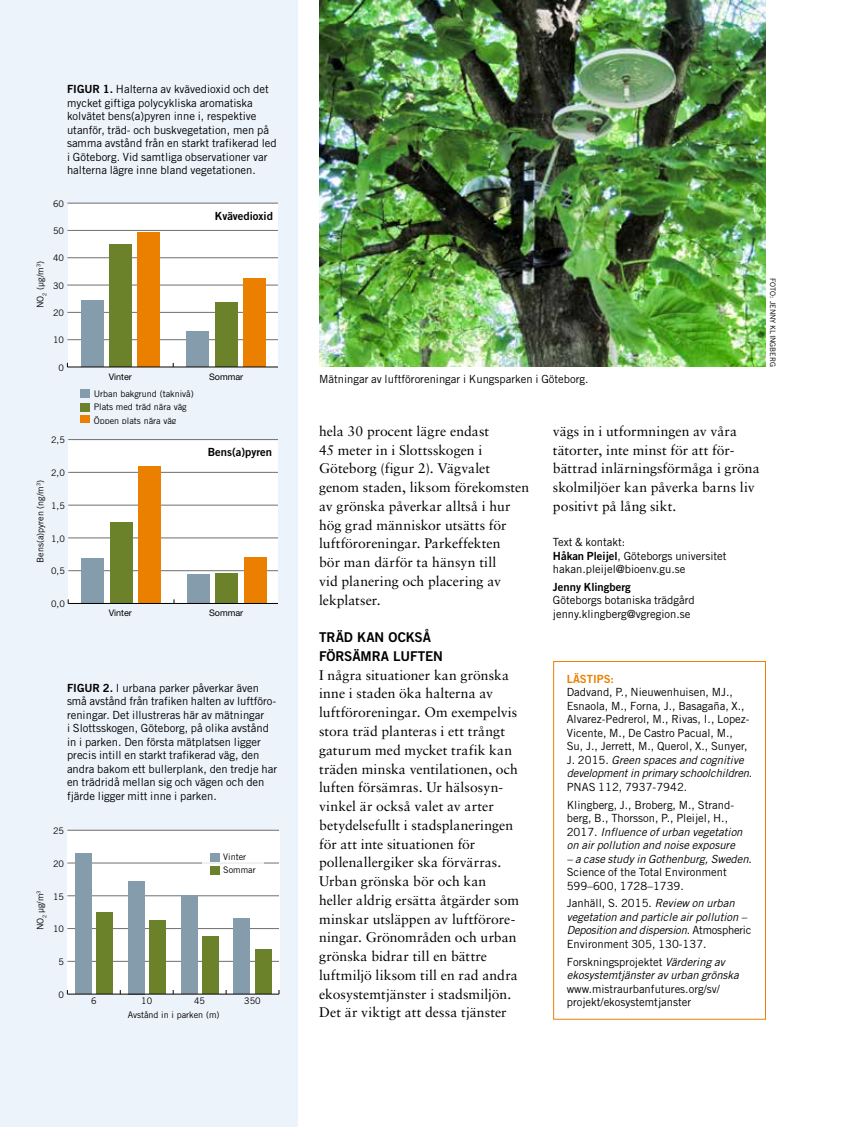
<style>
.page{position:relative;width:851px;height:1127px;background:#fff}
.page>*{position:absolute;margin:0;border:0;box-sizing:border-box;transform-origin:0 0}
.t1{font:13.95px/18.8px "Sabon LT Std";letter-spacing:.005em;color:#000}
.t2{font:13.5px/18.8px "Trade Gothic LT Std Bd 2";letter-spacing:-.005em;color:#000}
.t3{font:11.25px/13.5px "Trade Gothic LT Std";color:#000}
.t4{font:italic 11.25px/13.5px "Trade Gothic LT Std";color:#000}
.t5{font:11.25px "Trade Gothic LT Std Bd 2";color:#000}
.t6{font:11.25px "Trade Gothic LT Std Bd 2";color:#eb8000}
.t7{font:9px "Trade Gothic LT Std";color:#000}
.t8{font:9px "Helvetica Neue LT Std";color:#000}
.t9{font:7.5px "Trade Gothic LT Std";color:#000}
.s1{font-family:"Trade Gothic LT Std Bd 2"}
.s2{font-style:italic}
.s3{font-style:normal}
</style>
<div class="page">
<div style="left:0;top:0;width:298px;height:1127px;background:#edf3fb"></div>
<img style="left:319px;top:0;width:446px;height:367px">
<div style="left:553px;top:661px;width:212px;height:358px;border:1px solid #eb8000"></div>
<div style="left:68px;top:204px;width:210px;height:163px;background:#fff"></div>
<hr style="left:67px;top:339px;width:211px;height:1px;background:#706f6f">
<hr style="left:67px;top:312px;width:211px;height:1px;background:#706f6f">
<hr style="left:67px;top:285px;width:211px;height:1px;background:#706f6f">
<hr style="left:67px;top:257px;width:211px;height:1px;background:#706f6f">
<hr style="left:67px;top:230px;width:211px;height:1px;background:#706f6f">
<hr style="left:67px;top:203px;width:211px;height:1px;background:#706f6f">
<div style="left:137px;top:232px;width:23px;height:135px;background:#eb8000"></div>
<div style="left:243px;top:278px;width:22px;height:89px;background:#eb8000"></div>
<div style="left:109px;top:244px;width:23px;height:123px;background:#6c822a"></div>
<div style="left:215px;top:302px;width:22px;height:65px;background:#6c822a"></div>
<div style="left:81px;top:300px;width:22px;height:67px;background:#859cad"></div>
<div style="left:186px;top:331px;width:23px;height:36px;background:#859cad"></div>
<div style="left:81px;top:390px;width:9px;height:8px;background:#859cad"></div>
<div style="left:81px;top:403px;width:9px;height:8px;background:#6c822a"></div>
<div style="left:81px;top:415px;width:9px;height:8px;background:#eb8000"></div>
<hr style="left:67px;top:367px;width:211px;height:1px;background:#000">
<div style="left:68px;top:440px;width:210px;height:164px;background:#fff"></div>
<hr style="left:68px;top:570px;width:210px;height:1px;background:#706f6f">
<hr style="left:68px;top:538px;width:210px;height:1px;background:#706f6f">
<hr style="left:68px;top:505px;width:210px;height:1px;background:#706f6f">
<hr style="left:68px;top:472px;width:210px;height:1px;background:#706f6f">
<hr style="left:68px;top:439px;width:210px;height:1px;background:#706f6f">
<div style="left:138px;top:466px;width:22px;height:137px;background:#eb8000"></div>
<div style="left:244px;top:557px;width:22px;height:46px;background:#eb8000"></div>
<div style="left:110px;top:522px;width:22px;height:81px;background:#6c822a"></div>
<div style="left:215px;top:573px;width:23px;height:30px;background:#6c822a"></div>
<div style="left:82px;top:558px;width:22px;height:45px;background:#859cad"></div>
<div style="left:187px;top:574px;width:23px;height:29px;background:#859cad"></div>
<hr style="left:68px;top:603px;width:210px;height:1px;background:#000">
<div style="left:67px;top:831px;width:213px;height:163px;background:#fff"></div>
<hr style="left:67px;top:961px;width:212px;height:1px;background:#706f6f">
<hr style="left:67px;top:928px;width:212px;height:1px;background:#706f6f">
<hr style="left:67px;top:895px;width:212px;height:1px;background:#706f6f">
<hr style="left:67px;top:863px;width:212px;height:1px;background:#706f6f">
<hr style="left:67px;top:830px;width:212px;height:1px;background:#706f6f">
<div style="left:203px;top:848px;width:61px;height:29px;background:#fff"></div>
<div style="left:210px;top:866px;width:9px;height:8px;background:#6c822a"></div>
<div style="left:210px;top:853px;width:9px;height:8px;background:#859cad"></div>
<div style="left:96px;top:912px;width:17px;height:82px;background:#6c822a"></div>
<div style="left:149px;top:921px;width:17px;height:73px;background:#6c822a"></div>
<div style="left:202px;top:936px;width:17px;height:58px;background:#6c822a"></div>
<div style="left:254px;top:950px;width:17px;height:44px;background:#6c822a"></div>
<div style="left:75px;top:853px;width:17px;height:141px;background:#859cad"></div>
<div style="left:128px;top:881px;width:17px;height:113px;background:#859cad"></div>
<div style="left:180px;top:895px;width:17px;height:99px;background:#859cad"></div>
<div style="left:233px;top:918px;width:17px;height:76px;background:#859cad"></div>
<hr style="left:67px;top:994px;width:212px;height:1px;background:#000">
<p class="t3" style="left:67px;top:82px;width:211px"><span class="s1">FIGUR 1.</span> Halterna av kvävedioxid och det mycket giftiga polycykliska aromatiska kolvätet bens(a)pyren inne i, respektive utanför, träd- och buskvegetation, men på samma avstånd från en starkt trafikerad led i Göteborg. Vid samtliga observationer var halterna lägre inne bland vegetationen.</p>
<p class="t7" style="left:53px;top:198px;width:12px">60</p>
<p class="t7" style="left:53px;top:225px;width:12px">50</p>
<p class="t7" style="left:53px;top:253px;width:12px">40</p>
<p class="t7" style="left:35px;top:308px;width:49px;rotate:-90deg">NO<sub>2</sub> (µg/m<sup>3</sup>)</p>
<p class="t7" style="left:53px;top:280px;width:12px">30</p>
<p class="t7" style="left:53px;top:307px;width:12px">20</p>
<p class="t7" style="left:53px;top:335px;width:12px">10</p>
<p class="t7" style="left:59px;top:362px;width:7px">0</p>
<p class="t7" style="left:51px;top:435px;width:15px">2,5</p>
<p class="t7" style="left:51px;top:467px;width:15px">2,0</p>
<p class="t7" style="left:35px;top:563px;width:84px;rotate:-90deg">Bens(a)pyren (ng/m<sup>3</sup>)</p>
<p class="t7" style="left:51px;top:500px;width:15px">1,5</p>
<p class="t7" style="left:51px;top:533px;width:15px">1,0</p>
<p class="t7" style="left:51px;top:566px;width:15px">0,5</p>
<p class="t7" style="left:51px;top:598px;width:15px">0,0</p>
<p class="t5" style="left:215px;top:209px;width:60px">Kvävedioxid</p>
<p class="t8" style="left:109px;top:371px;width:25px">Vinter</p>
<p class="t8" style="left:209px;top:371px;width:36px">Sommar</p>
<p class="t7" style="left:94px;top:415px;width:84px">Öppen plats nära väg</p>
<p class="t7" style="left:94px;top:388px;width:101px">Urban bakgrund (taknivå)</p>
<p class="t7" style="left:94px;top:401px;width:94px">Plats med träd nära väg</p>
<p class="t5" style="left:208px;top:445px;width:66px">Bens(a)pyren</p>
<p class="t8" style="left:109px;top:607px;width:25px">Vinter</p>
<p class="t8" style="left:209px;top:607px;width:36px">Sommar</p>
<p class="t3" style="left:67px;top:681px;width:211px"><span class="s1">FIGUR 2.</span> I urbana parker påverkar även små avstånd från trafiken halten av luftföro&shy;reningar. Det illustreras här av mätningar<br>i Slottsskogen, Göteborg, på olika avstånd in i parken. Den första mätplatsen ligger precis intill en starkt trafikerad väg, den andra bakom ett bullerplank, den tredje har en trädridå mellan sig och vägen och den fjärde ligger mitt inne i parken.</p>
<p class="t7" style="left:53px;top:825px;width:12px">25</p>
<p class="t7" style="left:53px;top:858px;width:12px">20</p>
<p class="t7" style="left:35px;top:930px;width:42px;rotate:-90deg">NO<sub>2</sub> µg/m<sup>3</sup></p>
<p class="t7" style="left:53px;top:891px;width:12px">15</p>
<p class="t7" style="left:53px;top:923px;width:12px">10</p>
<p class="t7" style="left:59px;top:956px;width:7px">5</p>
<p class="t7" style="left:59px;top:989px;width:7px">0</p>
<p class="t7" style="left:223px;top:851px;width:25px">Vinter</p>
<p class="t7" style="left:223px;top:864px;width:34px">Sommar</p>
<p class="t7" style="left:91px;top:995px;width:7px">6</p>
<p class="t7" style="left:141px;top:995px;width:12px">10</p>
<p class="t7" style="left:194px;top:995px;width:12px">45</p>
<p class="t7" style="left:244px;top:995px;width:18px">350</p>
<p class="t7" style="left:128px;top:1009px;width:93px">Avstånd in i parken (m)</p>
<p class="t3" style="left:319px;top:372px;width:271px">Mätningar av luftföroreningar i Kungsparken i Göteborg.</p>
<p class="t1" style="left:319px;top:421px;width:211px">hela 30 procent lägre endast<br>45 meter in i Slottsskogen i<br>Göteborg (figur 2). Vägvalet genom staden, liksom förekomsten av grönska påverkar alltså i hur hög grad människor utsätts för luftföroreningar. Parkeffekten<br>bör man därför ta hänsyn till<br>vid planering och placering av lekplatser.</p>
<p class="t2" style="left:319px;top:628px;width:125px">TRÄD KAN OCKSÅ<br>FÖRSÄMRA LUFTEN</p>
<p class="t1" style="left:319px;top:665px;width:201px">I några situationer kan grönska inne i staden öka halterna av luftföroreningar. Om exempelvis stora träd planteras i ett trångt gaturum med mycket trafik kan träden minska ventilationen, och luften försämras. Ur hälsosyn&shy;vinkel är också valet av arter betydelsefullt i stadsplaneringen för att inte situationen för pollenallergiker ska förvärras.<br>Urban grönska bör och kan heller aldrig ersätta åtgärder som minskar utsläppen av luftförore&shy;ningar. Grönområden och urban grönska bidrar till en bättre luftmiljö liksom till en rad andra ekosystemtjänster i stadsmiljön.<br>Det är viktigt att dessa tjänster</p>
<p class="t1" style="left:553px;top:421px;width:208px">vägs in i utformningen av våra tätorter, inte minst för att för&shy;bättrad inlärningsförmåga i gröna skolmiljöer kan påverka barns liv positivt på lång sikt.</p>
<p class="t3" style="left:553px;top:535px;width:175px">Text &amp; kontakt:<br><span class="s1">Håkan Pleijel</span>, Göteborgs universitet hakan.pleijel@bioenv.gu.se</p>
<p class="t5" style="left:553px;top:580px;width:79px">Jenny Klingberg</p>
<p class="t3" style="left:553px;top:593px;width:143px">Göteborgs botaniska trädgård jenny.klingberg@vgregion.se</p>
<p class="t6" style="left:566px;top:672px;width:49px">LÄSTIPS:</p>
<p class="t3" style="left:566px;top:685px;width:187px">Dadvand, P., Nieuwenhuisen, MJ., Esnaola, M., Forna, J., Basagaña, X., Alvarez-Pedrerol, M., Rivas, I., Lopez-Vicente, M., De Castro Pacual, M., Su, J., Jerrett, M., Querol, X., Sunyer, J. 2015. <span class="s2">Green spaces and cognitive development in primary schoolchildren</span>.<br>PNAS 112, 7937-7942.</p>
<p class="t3" style="left:566px;top:798px;width:177px">Klingberg, J., Broberg, M., Strand&shy;berg, B., Thorsson, P., Pleijel, H., 2017. <span class="s2">Influence of urban vegetation on air pollution and noise exposure</span></p>
<p class="t3" style="left:566px;top:852px;width:187px"><span class="s2">– a case study in Gothenburg, Sweden</span>.<br>Science of the Total Environment<br>599–600, 1728–1739.</p>
<p class="t4" style="left:566px;top:897px;width:186px"><span class="s3">Janhäll, S. 2015.</span> Review on urban vegetation and particle air pollution – Deposition and dispersion<span class="s3">. Atmospheric Environment 305, 130-137.</span></p>
<p class="t4" style="left:566px;top:955px;width:173px"><span class="s3">Forskningsprojektet</span> Värdering av ekosystemtjänster av urban grönska</p>
<p class="t3" style="left:566px;top:982px;width:155px">www.mistraurbanfutures.org/sv/ projekt/ekosystemtjanster</p>
<p class="t9" style="left:777px;top:278px;width:90px;rotate:90deg">FOTO: JENNY KLINGBERG</p>
</div>
